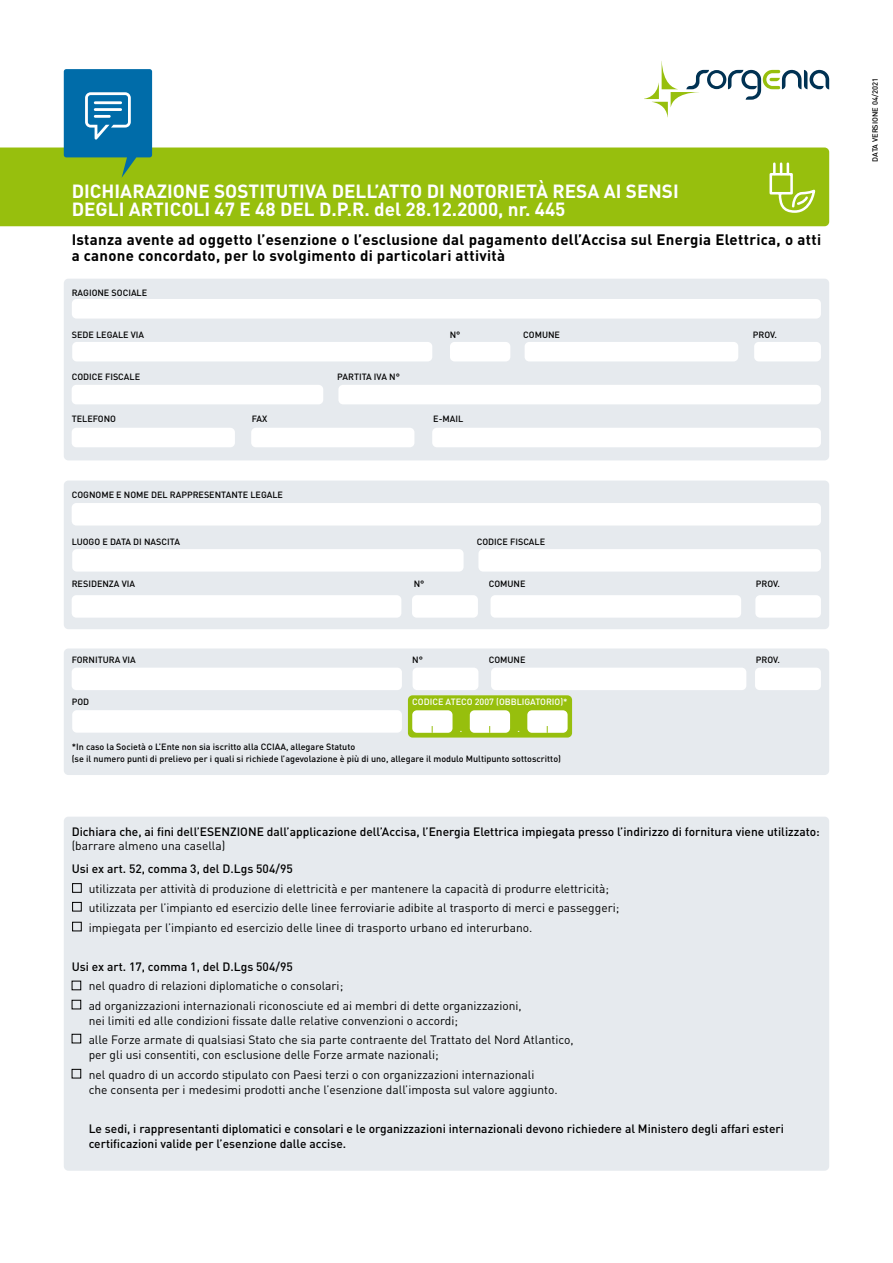
<style>
.page{position:relative;width:893px;height:1263px;background:#fff}
.page>*{position:absolute;margin:0;border:0;box-sizing:border-box;transform-origin:0 0}
.t1{font:700 18.9px/18px "DIN";color:#fff}
.t2{font:700 15px/16.5px "DIN";letter-spacing:.02em;color:#000}
.t3{font:12px/19.5px "DIN";color:#000}
.t4{font:500 12px/15px "DIN";color:#000}
.t5{font:500 9px/12px "DIN";color:#000}
.t6{font:500 9px "DIN";color:#fff}
.t7{font:500 7.5px "DIN";color:#000}
</style>
<div class="page">
<div style="left:64px;top:648px;width:765px;height:127px;background:#e6eaee;border-radius:5px"></div>
<div style="left:408px;top:695px;width:164px;height:42px;background:#97bf0d;border-radius:5px"></div>
<div style="left:412px;top:710px;width:40px;height:23px;background:#fff;border-radius:5px"></div>
<div style="left:470px;top:710px;width:40px;height:23px;background:#fff;border-radius:5px"></div>
<div style="left:527px;top:710px;width:41px;height:23px;background:#fff;border-radius:5px"></div>
<div style="left:64px;top:817px;width:765px;height:354px;background:#e6eaee;border-radius:5px"></div>
<div style="left:64px;top:279px;width:765px;height:181px;background:#e6eaee;border-radius:5px"></div>
<div style="left:64px;top:480px;width:765px;height:149px;background:#e6eaee;border-radius:5px"></div>
<div style="left:755px;top:668px;width:66px;height:22px;background:#fff;border-radius:5px"></div>
<div style="left:72px;top:668px;width:330px;height:22px;background:#fff;border-radius:5px"></div>
<div style="left:413px;top:668px;width:65px;height:22px;background:#fff;border-radius:5px"></div>
<div style="left:491px;top:668px;width:255px;height:22px;background:#fff;border-radius:5px"></div>
<div style="left:72px;top:710px;width:330px;height:23px;background:#fff;border-radius:5px"></div>
<div style="left:0;top:147px;width:829px;height:79px;background:#97bf0d"></div>
<div style="left:72px;top:299px;width:749px;height:20px;background:#fff;border-radius:5px"></div>
<div style="left:72px;top:342px;width:360px;height:19px;background:#fff;border-radius:5px"></div>
<div style="left:450px;top:342px;width:60px;height:19px;background:#fff;border-radius:5px"></div>
<div style="left:525px;top:342px;width:213px;height:19px;background:#fff;border-radius:5px"></div>
<div style="left:754px;top:342px;width:67px;height:19px;background:#fff;border-radius:5px"></div>
<div style="left:72px;top:385px;width:251px;height:19px;background:#fff;border-radius:5px"></div>
<div style="left:338px;top:385px;width:483px;height:19px;background:#fff;border-radius:5px"></div>
<div style="left:72px;top:503px;width:749px;height:22px;background:#fff;border-radius:5px"></div>
<div style="left:72px;top:549px;width:392px;height:23px;background:#fff;border-radius:5px"></div>
<div style="left:478px;top:549px;width:343px;height:23px;background:#fff;border-radius:5px"></div>
<div style="left:72px;top:595px;width:329px;height:23px;background:#fff;border-radius:5px"></div>
<div style="left:412px;top:595px;width:66px;height:23px;background:#fff;border-radius:5px"></div>
<div style="left:755px;top:595px;width:66px;height:23px;background:#fff;border-radius:5px"></div>
<div style="left:490px;top:595px;width:251px;height:23px;background:#fff;border-radius:5px"></div>
<svg style="left:64px;top:69px;width:88px;height:109px;background:#2c8492"></svg>
<div style="left:72px;top:428px;width:163px;height:19px;background:#fff;border-radius:5px"></div>
<div style="left:432px;top:428px;width:389px;height:19px;background:#fff;border-radius:5px"></div>
<div style="left:251px;top:428px;width:163px;height:19px;background:#fff;border-radius:5px"></div>
<svg style="left:644px;top:61px;width:185px;height:56px"></svg>
<svg style="left:768px;top:161px;width:48px;height:53px;background:#accc3f"></svg>
<div style="left:72px;top:883px;width:10px;height:10px;border:1px solid #000"></div>
<div style="left:72px;top:902px;width:10px;height:9px;border:1px solid #000"></div>
<div style="left:72px;top:922px;width:10px;height:9px;border:1px solid #000"></div>
<div style="left:72px;top:1000px;width:9px;height:9px;border:1px solid #000"></div>
<div style="left:72px;top:1034px;width:9px;height:9px;border:1px solid #000"></div>
<div style="left:72px;top:1069px;width:9px;height:9px;border:1px solid #000"></div>
<h1 class="t1" style="left:72px;top:181px;width:609px">DICHIARAZIONE SOSTITUTIVA DELL’ATTO DI NOTORIETÀ RESA AI SENSI<br>DEGLI ARTICOLI 47 E 48 DEL D.P.R. del 28.12.2000, nr. 445</h1>
<p class="t2" style="left:72px;top:230px;width:751px">Istanza avente ad oggetto l’esenzione o l’esclusione dal pagamento dell’Accisa sul Energia Elettrica, o atti a canone concordato, per lo svolgimento di particolari attività</p>
<p class="t5" style="left:72px;top:286px;width:77px">RAGIONE SOCIALE</p>
<p class="t5" style="left:72px;top:328px;width:74px">SEDE LEGALE VIA</p>
<p class="t5" style="left:450px;top:328px;width:12px">N°</p>
<p class="t5" style="left:523px;top:328px;width:38px">COMUNE</p>
<p class="t5" style="left:753px;top:328px;width:26px">PROV.</p>
<p class="t5" style="left:72px;top:370px;width:70px">CODICE FISCALE</p>
<p class="t5" style="left:337px;top:370px;width:64px">PARTITA IVA N°</p>
<p class="t5" style="left:72px;top:412px;width:46px">TELEFONO</p>
<p class="t5" style="left:252px;top:412px;width:17px">FAX</p>
<p class="t5" style="left:433px;top:412px;width:32px">E-MAIL</p>
<p class="t5" style="left:72px;top:488px;width:213px">COGNOME E NOME DEL RAPPRESENTANTE LEGALE</p>
<p class="t5" style="left:72px;top:535px;width:110px">LUOGO E DATA DI NASCITA</p>
<p class="t5" style="left:477px;top:535px;width:70px">CODICE FISCALE</p>
<p class="t5" style="left:72px;top:577px;width:65px">RESIDENZA VIA</p>
<p class="t5" style="left:414px;top:577px;width:12px">N°</p>
<p class="t5" style="left:489px;top:577px;width:38px">COMUNE</p>
<p class="t5" style="left:756px;top:577px;width:26px">PROV.</p>
<p class="t5" style="left:72px;top:653px;width:66px">FORNITURA VIA</p>
<p class="t5" style="left:412px;top:653px;width:12px">N°</p>
<p class="t5" style="left:489px;top:653px;width:38px">COMUNE</p>
<p class="t5" style="left:756px;top:653px;width:26px">PROV.</p>
<p class="t5" style="left:72px;top:695px;width:19px">POD</p>
<p class="t6" style="left:412px;top:696px;width:157px">CODICE ATECO 2007 (OBBLIGATORIO)*</p>
<p class="t5" style="left:72px;top:740px;width:491px">*In caso la Società o L’Ente non sia iscritto alla CCIAA, allegare Statuto<br>(se il numero punti di prelievo per i quali si richiede l’agevolazione è più di uno, allegare il modulo Multipunto sottoscritto)</p>
<p class="t6" style="left:460px;top:723px;width:4px">.</p>
<p class="t6" style="left:517px;top:723px;width:4px">.</p>
<p class="t4" style="left:72px;top:824px;width:750px">Dichiara che, ai fini dell’ESENZIONE dall’applicazione dell’Accisa, l’Energia Elettrica impiegata presso l’indirizzo di fornitura viene utilizzato:</p>
<p class="t3" style="left:72px;top:835px;width:155px">(barrare almeno una casella)</p>
<p class="t4" style="left:72px;top:861px;width:223px">Usi ex art. 52, comma 3, del D.Lgs 504/95</p>
<p class="t3" style="left:89px;top:878px;width:532px">utilizzata per attività di produzione di elettricità e per mantenere la capacità di produrre elettricità; utilizzata per l’impianto ed esercizio delle linee ferroviarie adibite al trasporto di merci e passeggeri; impiegata per l’impianto ed esercizio delle linee di trasporto urbano ed interurbano.</p>
<p class="t4" style="left:72px;top:958px;width:223px">Usi ex art. 17, comma 1, del D.Lgs 504/95</p>
<p class="t3" style="left:89px;top:976px;width:434px">nel quadro di relazioni diplomatiche o consolari;<br>ad organizzazioni internazionali riconosciute ed ai membri di dette organizzazioni,</p>
<p class="t3" style="left:89px;top:1010px;width:486px">nei limiti ed alle condizioni fissate dalle relative convenzioni o accordi;<br>alle Forze armate di qualsiasi Stato che sia parte contraente del Trattato del Nord Atlantico,</p>
<p class="t3" style="left:89px;top:1045px;width:447px">per gli usi consentiti, con esclusione delle Forze armate nazionali;<br>nel quadro di un accordo stipulato con Paesi terzi o con organizzazioni internazionali</p>
<p class="t3" style="left:89px;top:1079px;width:470px">che consenta per i medesimi prodotti anche l’esenzione dall’imposta sul valore aggiunto.</p>
<p class="t4" style="left:89px;top:1120px;width:697px">Le sedi, i rappresentanti diplomatici e consolari e le organizzazioni internazionali devono richiedere al Ministero degli affari esteri certificazioni valide per l’esenzione dalle accise.</p>
<p class="t7" style="left:870px;top:162px;width:85px;rotate:-90deg">DATA VERSIONE 04/2021</p>
</div>
